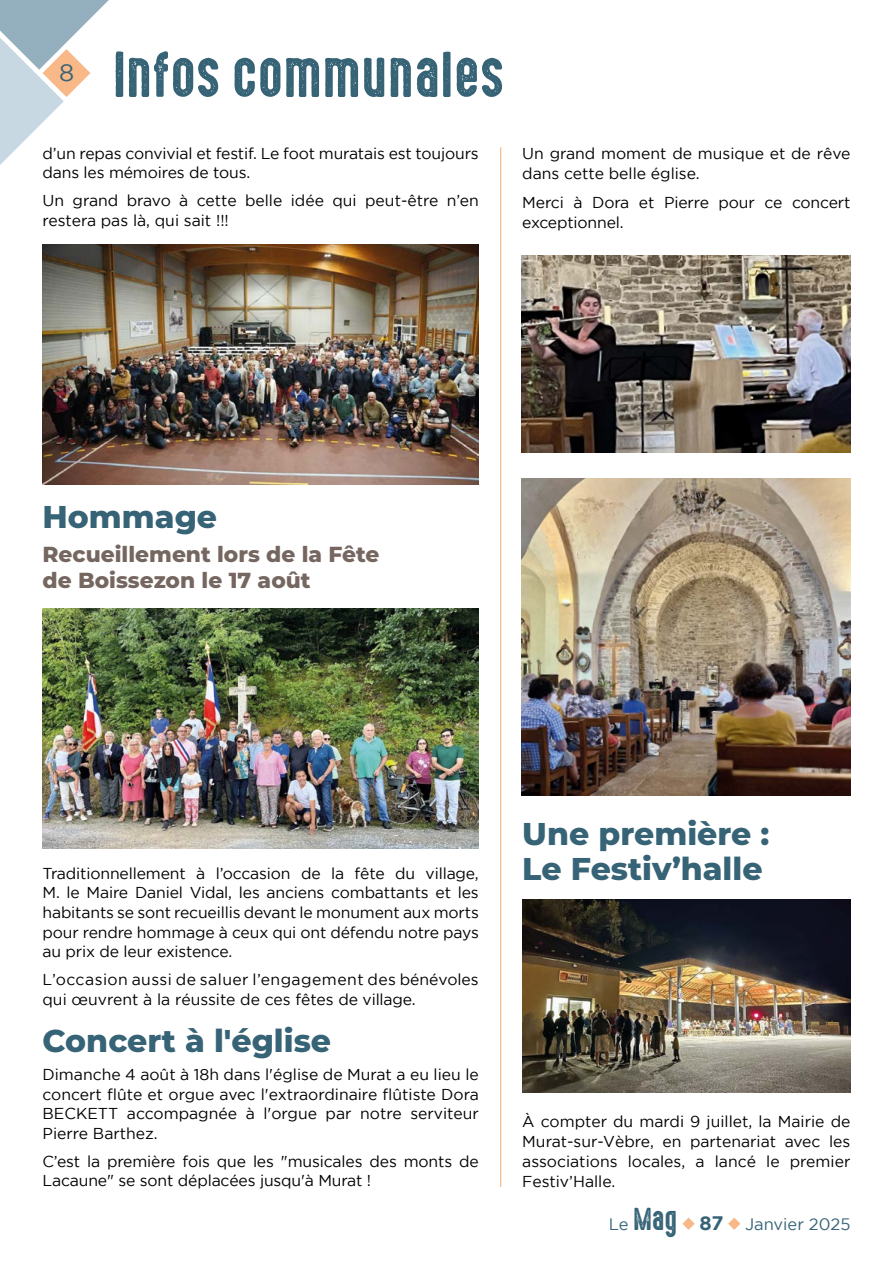
<style>
.page{position:relative;width:893px;height:1263px;background:#fff}
.page>*{position:absolute;margin:0;border:0;box-sizing:border-box;transform-origin:0 0}
.t1{font:58.5px "High Voltage Rough";color:#366376}
.t2{font:800 31.5px/35.1px "Montserrat";color:#366376}
.t3{font:28.5px "High Voltage Rough";color:#366376}
.t4{font:24px "Gotham";color:#366376}
.t5{font:800 21.75px/25.5px "Montserrat";color:#756660}
.t6{font:16.5px "Gotham";color:#366376}
.t7{font:15.75px/19.5px "Gotham";letter-spacing:-.01em;color:#000}
.s1{font-family:"Gotham";font-size:16.5px}
.s2{font-family:"Gotham";font-weight:700;font-size:19.5px}
</style>
<div class="page">
<svg style="left:682px;top:1217px;width:13px;height:13px"></svg>
<svg style="left:728px;top:1217px;width:12px;height:13px"></svg>
<svg style="left:0;top:0;width:109px;height:165px"></svg>
<hr style="left:500px;top:147px;width:1px;height:1040px;background:#f8b887">
<img style="left:521px;top:479px;width:329px;height:316px">
<img style="left:521px;top:255px;width:329px;height:197px">
<img style="left:522px;top:900px;width:328px;height:193px">
<img style="left:43px;top:608px;width:436px;height:240px">
<img style="left:43px;top:244px;width:436px;height:241px">
<h3 class="t4" style="left:59px;top:59px;width:17px">8</h3>
<h1 class="t1" style="left:113px;top:30px;width:393px">Infos communales</h1>
<p class="t7" style="left:43px;top:143px;width:438px">d’un repas convivial et festif. Le foot muratais est toujours dans les mémoires de tous.</p>
<p class="t7" style="left:43px;top:191px;width:438px">Un grand bravo à cette belle idée qui peut-être n’en restera pas là, qui sait !!!</p>
<p class="t7" style="left:522px;top:143px;width:330px;line-height:20.1px">Un grand moment de musique et de rêve dans cette belle église.</p>
<p class="t7" style="left:522px;top:192px;width:330px;line-height:20.1px">Merci à Dora et Pierre pour ce concert exceptionnel.</p>
<h2 class="t2" style="left:43px;top:497px;width:176px">Hommage</h2>
<h3 class="t5" style="left:43px;top:540px;width:339px">Recueillement lors de la Fête de Boissezon le 17 août</h3>
<p class="t7" style="left:43px;top:863px;width:438px;text-align:justify">Traditionnellement à l’occasion de la fête du village, M. le Maire Daniel Vidal, les anciens combattants et les habitants se sont recueillis devant le monument aux morts pour rendre hommage à ceux qui ont défendu notre pays au prix de leur existence.</p>
<p class="t7" style="left:43px;top:969px;width:438px">L’occasion aussi de saluer l’engagement des bénévoles qui œuvrent à la réussite de ces fêtes de village.</p>
<h2 class="t2" style="left:43px;top:1021px;width:290px">Concert à l'église</h2>
<p class="t7" style="left:43px;top:1064px;width:438px;text-align:justify">Dimanche 4 août à 18h dans l'église de Murat a eu lieu le concert flûte et orgue avec l'extraordinaire flûtiste Dora BECKETT accompagnée à l'orgue par notre serviteur Pierre Barthez.</p>
<p class="t7" style="left:43px;top:1151px;width:438px">C’est la première fois que les "musicales des monts de<br>Lacaune" se sont déplacées jusqu'à Murat !</p>
<h2 class="t2" style="left:522px;top:814px;width:249px">Une première :<br>Le Festiv’halle</h2>
<p class="t7" style="left:522px;top:1111px;width:330px;line-height:20.1px;text-align:justify">À compter du mardi 9 juillet, la Mairie de Murat-sur-Vèbre, en partenariat avec les associations locales, a lancé le premier Festiv’Halle.</p>
<h3 class="t3" style="left:609px;top:1197px;width:116px"><span class="s1">Le</span> Mag <span class="s2">87</span></h3>
<p class="t6" style="left:745px;top:1215px;width:107px">Janvier 2025</p>
</div>
